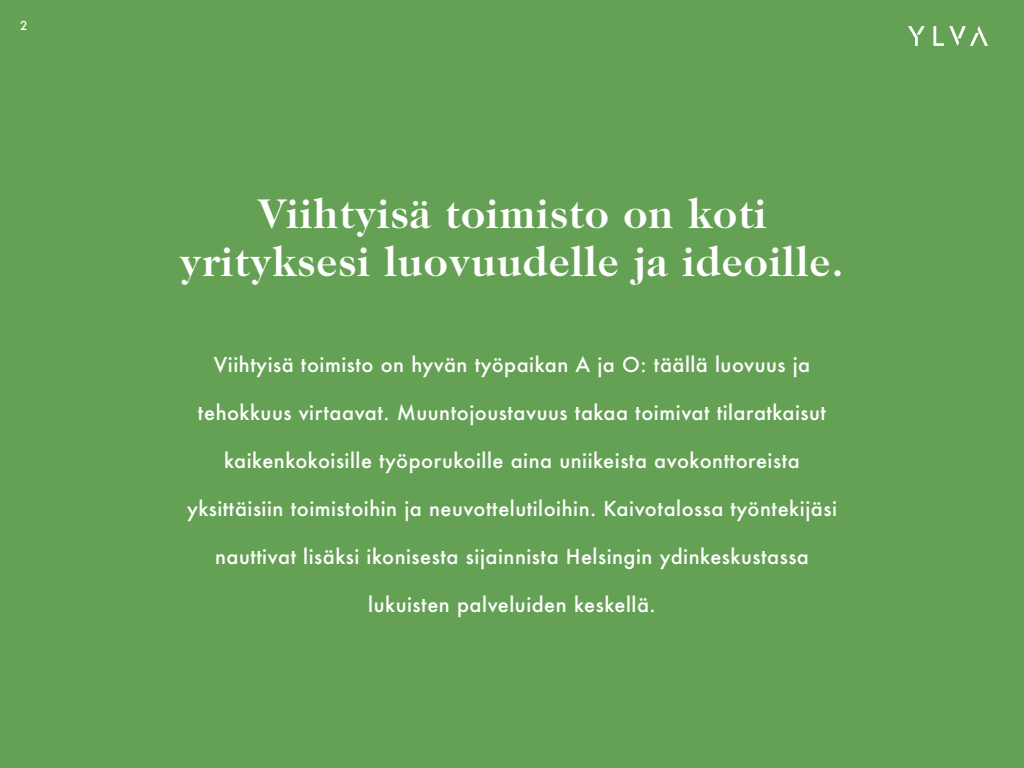
<style>
.page{position:relative;width:1024px;height:768px;background:#65a154}
.page>*{position:absolute;margin:0;border:0;box-sizing:border-box;transform-origin:0 0}
.t1{font:700 42px/48px "Caslon 224 Std";letter-spacing:.025em;color:#fff;text-align:center}
.t2{font:500 20px "Futura ND";letter-spacing:.025em;color:#fff}
.t3{font:500 12px "Futura ND";color:#fff}
</style>
<div class="page">
<svg style="left:908px;top:26px;width:17px;height:20px"></svg>
<svg style="left:933px;top:26px;width:55px;height:20px"></svg>
<p class="t3" style="left:20px;top:17px;width:9px">2</p>
<p class="t1" style="left:180px;top:189px;width:666px">Viihtyisä toimisto on koti yrityksesi luovuudelle ja ideoille.</p>
<p class="t2" style="left:214px;top:351px;width:598px">Viihtyisä toimisto on hyvän työpaikan A ja O: täällä luovuus ja</p>
<p class="t2" style="left:198px;top:399px;width:630px">tehokkuus virtaavat. Muuntojoustavuus takaa toimivat tilaratkaisut</p>
<p class="t2" style="left:224px;top:447px;width:577px">kaikenkokoisille työporukoille aina uniikeista avokonttoreista</p>
<p class="t2" style="left:187px;top:495px;width:652px">yksittäisiin toimistoihin ja neuvottelutiloihin. Kaivotalossa työntekijäsi</p>
<p class="t2" style="left:215px;top:543px;width:595px">nauttivat lisäksi ikonisesta sijainnista Helsingin ydinkeskustassa</p>
<p class="t2" style="left:368px;top:591px;width:289px">lukuisten palveluiden keskellä.</p>
</div>
